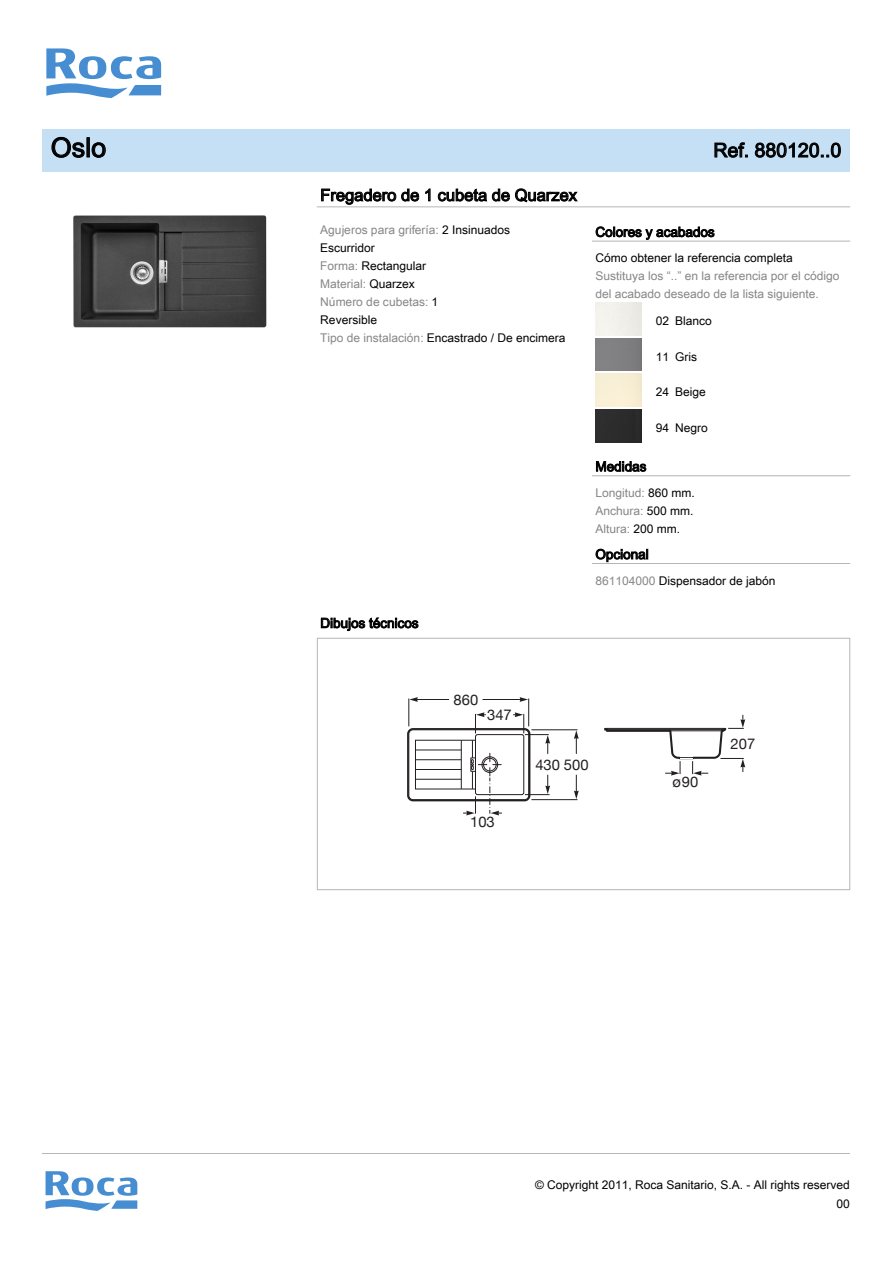
<style>
.page{position:relative;width:893px;height:1263px;background:#fff}
.page>*{position:absolute;margin:0;border:0;box-sizing:border-box;transform-origin:0 0}
.t1{font:27px "Arial Unicode MS";color:#000}
.t2{font:19.5px "Arial Unicode MS";color:#000}
.t3{font:16.5px "Arial Unicode MS";color:#000}
.t4{font:14.7px "Helvetica Neue";color:#231f20}
.t5{font:13.5px "Arial Unicode MS";color:#000}
.t6{font:12px/18px "Arial Unicode MS";color:#000}
.t7{font:12px/18px "Arial Unicode MS";color:#868686}
.s1{color:#868686}
.s2{color:#000}
</style>
<div class="page">
<div style="left:42px;top:129px;width:808px;height:43px;background:#c5e0f5"></div>
<hr style="left:42px;top:1153px;width:808px;height:1px;background:#b6b6b6">
<hr style="left:317px;top:206px;width:533px;height:1px;background:#b6b6b6">
<hr style="left:592px;top:241px;width:258px;height:1px;background:#b6b6b6">
<hr style="left:592px;top:475px;width:258px;height:1px;background:#b6b6b6">
<hr style="left:592px;top:563px;width:258px;height:1px;background:#b6b6b6">
<div style="left:317px;top:638px;width:533px;height:252px;border:1px solid #b6b6b6"></div>
<img style="left:73px;top:215px;width:194px;height:113px">
<div style="left:595px;top:410px;width:47px;height:32px;background:#2c2c2c"></div>
<div style="left:407px;top:728px;width:123px;height:73px;border:3px solid #231f20;border-radius:4px"></div>
<div style="left:409px;top:730px;width:120px;height:70px;background:#fff;border-radius:4px"></div>
<div style="left:408px;top:729px;width:121px;height:71px;border:1px solid #231f20;border-radius:4px"></div>
<div style="left:475px;top:734px;width:49px;height:61px;border:1px solid #231f20;border-radius:2px"></div>
<div style="left:415px;top:740px;width:61px;height:49px;border:1px solid #231f20"></div>
<hr style="left:415px;top:750px;width:46px;height:1px;background:#231f20">
<hr style="left:415px;top:759px;width:46px;height:1px;background:#231f20">
<hr style="left:415px;top:769px;width:46px;height:1px;background:#231f20">
<hr style="left:415px;top:779px;width:46px;height:1px;background:#231f20">
<hr style="left:461px;top:740px;width:1px;height:49px;background:#231f20">
<hr style="left:531px;top:729px;width:46px;height:1px;background:#231f20">
<hr style="left:531px;top:799px;width:46px;height:1px;background:#231f20">
<svg style="left:574px;top:775px;width:5px;height:24px"></svg>
<svg style="left:574px;top:730px;width:5px;height:24px"></svg>
<svg style="left:525px;top:775px;width:25px;height:20px"></svg>
<svg style="left:408px;top:697px;width:10px;height:29px"></svg>
<hr style="left:414px;top:699px;width:35px;height:1px;background:#231f20">
<hr style="left:482px;top:699px;width:41px;height:1px;background:#231f20">
<svg style="left:475px;top:712px;width:11px;height:21px"></svg>
<svg style="left:463px;top:740px;width:39px;height:75px"></svg>
<svg style="left:513px;top:697px;width:37px;height:57px"></svg>
<svg style="left:604px;top:715px;width:141px;height:60px"></svg>
<svg style="left:46px;top:48px;width:115px;height:50px"></svg>
<svg style="left:46px;top:1171px;width:91px;height:40px"></svg>
<p class="t1" style="left:51px;top:128px;width:57px">Oslo</p>
<p class="t2" style="left:713px;top:136px;width:129px">Ref. 880120..0</p>
<p class="t3" style="left:320px;top:183px;width:258px">Fregadero de 1 cubeta de Quarzex</p>
<p class="t6" style="left:320px;top:221px;width:247px"><span class="s1">Agujeros para grifería:</span> 2 Insinuados<br>Escurridor<br><span class="s1">Forma:</span> Rectangular<br><span class="s1">Material:</span> Quarzex<br><span class="s1">Número de cubetas:</span> 1<br>Reversible<br><span class="s1">Tipo de instalación:</span> Encastrado / De encimera</p>
<p class="t5" style="left:595px;top:222px;width:121px">Colores y acabados</p>
<p class="t7" style="left:595px;top:249px;width:245px"><span class="s2">Cómo obtener la referencia completa<br></span>Sustituya los “..” en la referencia por el código del acabado deseado de la lista siguiente.</p>
<p class="t6" style="left:656px;top:311px;width:58px">02 Blanco</p>
<p class="t6" style="left:656px;top:347px;width:43px">11 Gris</p>
<p class="t6" style="left:656px;top:383px;width:52px">24 Beige</p>
<p class="t6" style="left:656px;top:418px;width:54px">94 Negro</p>
<p class="t5" style="left:595px;top:457px;width:53px">Medidas</p>
<p class="t7" style="left:595px;top:483px;width:101px;text-align:justify">Longitud: <span class="s2">860 mm.<br></span>Anchura: <span class="s2">500 mm.<br></span>Altura: <span class="s2">200 mm.</span></p>
<p class="t5" style="left:595px;top:544px;width:55px">Opcional</p>
<p class="t6" style="left:595px;top:571px;width:182px"><span class="s1">861104000</span> Dispensador de jabón</p>
<p class="t5" style="left:320px;top:613px;width:100px">Dibujos técnicos</p>
<p class="t4" style="left:454px;top:691px;width:26px">860</p>
<p class="t4" style="left:487px;top:706px;width:26px">347</p>
<p class="t4" style="left:470px;top:813px;width:26px">103</p>
<p class="t4" style="left:535px;top:756px;width:55px">430 500</p>
<p class="t4" style="left:672px;top:773px;width:27px">ø90</p>
<p class="t4" style="left:731px;top:735px;width:26px">207</p>
<p class="t6" style="left:535px;top:1174px;width:316px;line-height:19.5px;text-align:right">© Copyright 2011, Roca Sanitario, S.A. - All rights reserved<br>00</p>
</div>
